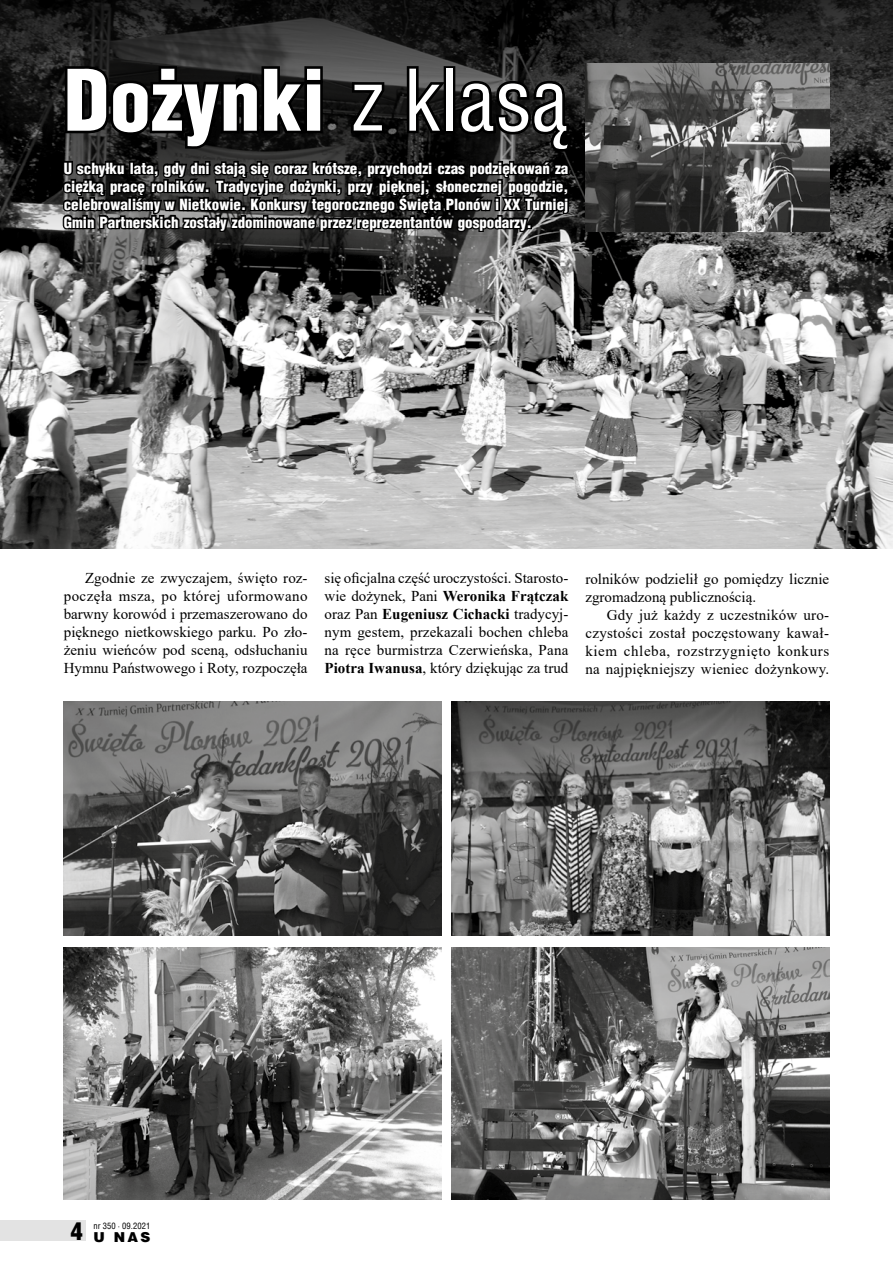
<style>
.page{position:relative;width:893px;height:1263px;background:#fff}
.page>*{position:absolute;margin:0;border:0;box-sizing:border-box;transform-origin:0 0}
.t1{font:900 82.5px "Switzerland Cond";color:#fff}
.t2{font:900 24px "Switzerland Cond";color:#000}
.t3{font:15px/18px "Times New Roman";color:#000;text-align:justify}
.t4{font:900 15px/18px "Switzerland Cond";color:#fff;text-align:justify}
.t5{font:900 13.65px "Switzerland";color:#000}
.t6{font:8.55px "Switzerland Condensed";letter-spacing:.01em;color:#000}
.s1{font-family:"Switzerland Condensed";font-weight:400}
.s2{font-weight:700}
</style>
<div class="page">
<img style="left:0;top:267px;width:893px;height:282px">
<svg style="left:0;top:0;width:893px;height:267px;background:#2f2f2f"></svg>
<svg style="left:60px;top:63px;width:516px;height:183px;background:#1b1a1a"></svg>
<img style="left:452px;top:702px;width:377px;height:233px">
<img style="left:64px;top:947px;width:377px;height:252px">
<img style="left:585px;top:64px;width:244px;height:167px">
<img style="left:64px;top:702px;width:377px;height:233px">
<img style="left:452px;top:947px;width:377px;height:252px">
<div style="left:0;top:1220px;width:85px;height:20px;background:#e3e3e3"></div>
<h1 class="t1" style="left:64px;top:47px;width:506px">Dożynki <span class="s1">z klasą</span></h1>
<p class="t4" style="left:64px;top:159px;width:506px">U schyłku lata, gdy dni stają się coraz krótsze, przychodzi czas podziękowań za ciężką pracę rolników. Tradycyjne dożynki, przy pięknej, słonecznej pogodzie, celebrowaliśmy w Nietkowie. Konkursy tegorocznego Święta Plonów i XX Turniej Gmin Partnerskich zostały zdominowane przez reprezentantów gospodarzy.</p>
<p class="t3" style="left:64px;top:569px;width:245px;text-indent:21px">Zgodnie ze zwyczajem, święto roz&shy;poczęła msza, po której uformowano barwny korowód i przemaszerowano do pięknego nietkowskiego parku. Po zło&shy;żeniu wieńców pod sceną, odsłuchaniu Hymnu Państwowego i Roty, rozpoczęła</p>
<p class="t3" style="left:325px;top:569px;width:245px">się oficjalna część uroczystości. Starosto&shy;wie dożynek, Pani <span class="s2">Weronika Frątczak </span>oraz Pan <span class="s2">Eugeniusz Cichacki</span> tradycyj&shy;nym gestem, przekazali bochen chleba na ręce burmistrza Czerwieńska, Pana <span class="s2">Piotra Iwanusa</span>, który dziękując za trud</p>
<p class="t3" style="left:585px;top:570px;width:245px">rolników podzielił go pomiędzy licznie zgromadzoną publicznością.</p>
<p class="t3" style="left:585px;top:606px;width:245px;text-indent:21px">Gdy już każdy z uczestników uro&shy;czystości został poczęstowany kawał&shy;kiem chleba, rozstrzygnięto konkurs na najpiękniejszy wieniec dożynkowy.</p>
<h2 class="t2" style="left:71px;top:1215px;width:13px">4</h2>
<p class="t6" style="left:93px;top:1220px;width:59px">nr 350 • 09.2021</p>
<p class="t5" style="left:93px;top:1229px;width:59px">U NAS</p>
</div>
